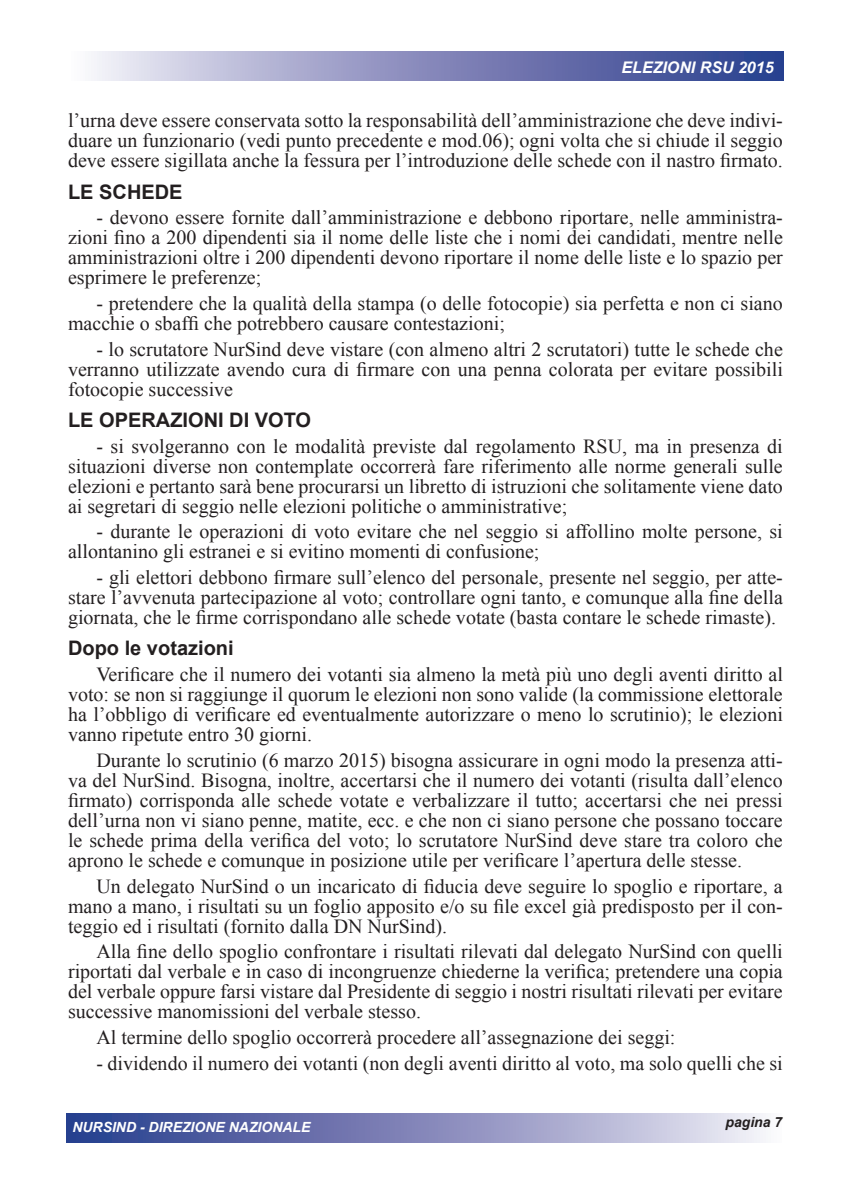
<style>
.page{position:relative;width:851px;height:1191px;background:#fff}
.page>*{position:absolute;margin:0;border:0;box-sizing:border-box;transform-origin:0 0}
.t1{font:20px/20px "Times New Roman";color:#231f20;text-align:justify}
.t2{font:700 20px "Arial";color:#231f20}
.t3{font:italic 700 16px "Arial";color:#fff}
.t4{font:italic 700 14px "Arial";color:#fff}
.t5{font:italic 700 14px "Arial";color:#231f20}
</style>
<div class="page">
<svg style="left:67px;top:1113px;width:696px;height:29px;background:#858cbc"></svg>
<svg style="left:94px;top:51px;width:688px;height:29px;background:#878dbd"></svg>
<p class="t3" style="left:621px;top:57px;width:154px">ELEZIONI RSU 2015</p>
<p class="t1" style="left:68px;top:110px;width:716px">l’urna deve essere conservata sotto la responsabilità dell’amministrazione che deve indivi&shy;duare un funzionario (vedi punto precedente e mod.06); ogni volta che si chiude il seggio deve essere sigillata anche la fessura per l’introduzione delle schede con il nastro firmato.</p>
<p class="t2" style="left:68px;top:178px;width:116px">LE SCHEDE</p>
<p class="t1" style="left:68px;top:207px;width:716px;text-indent:28px">- devono essere fornite dall’amministrazione e debbono riportare, nelle amministra&shy;zioni fino a 200 dipendenti sia il nome delle liste che i nomi dei candidati, mentre nelle amministrazioni oltre i 200 dipendenti devono riportare il nome delle liste e lo spazio per esprimere le preferenze;</p>
<p class="t1" style="left:68px;top:293px;width:716px;text-indent:28px">- pretendere che la qualità della stampa (o delle fotocopie) sia perfetta e non ci siano macchie o sbaffi che potrebbero causare contestazioni;</p>
<p class="t1" style="left:68px;top:339px;width:716px;text-indent:28px">- lo scrutatore NurSind deve vistare (con almeno altri 2 scrutatori) tutte le schede che verranno utilizzate avendo cura di firmare con una penna colorata per evitare possibili fotocopie successive</p>
<p class="t2" style="left:68px;top:407px;width:244px">LE OPERAZIONI DI VOTO</p>
<p class="t1" style="left:68px;top:436px;width:716px;text-indent:28px">- si svolgeranno con le modalità previste dal regolamento RSU, ma in presenza di situazioni diverse non contemplate occorrerà fare riferimento alle norme generali sulle elezioni e pertanto sarà bene procurarsi un libretto di istruzioni che solitamente viene dato ai segretari di seggio nelle elezioni politiche o amministrative;</p>
<p class="t1" style="left:68px;top:521px;width:716px;text-indent:28px">- durante le operazioni di voto evitare che nel seggio si affollino molte persone, si allontanino gli estranei e si evitino momenti di confusione;</p>
<p class="t1" style="left:68px;top:567px;width:716px;text-indent:28px">- gli elettori debbono firmare sull’elenco del personale, presente nel seggio, per atte&shy;stare l’avvenuta partecipazione al voto; controllare ogni tanto, e comunque alla fine della giornata, che le firme corrispondano alle schede votate (basta contare le schede rimaste).</p>
<p class="t2" style="left:68px;top:635px;width:167px">Dopo le votazioni</p>
<p class="t1" style="left:68px;top:664px;width:716px;text-indent:28px">Verificare che il numero dei votanti sia almeno la metà più uno degli aventi diritto al voto: se non si raggiunge il quorum le elezioni non sono valide (la commissione elettorale ha l’obbligo di verificare ed eventualmente autorizzare o meno lo scrutinio); le elezioni vanno ripetute entro 30 giorni.</p>
<p class="t1" style="left:68px;top:750px;width:716px;text-indent:28px">Durante lo scrutinio (6 marzo 2015) bisogna assicurare in ogni modo la presenza atti&shy;va del NurSind. Bisogna, inoltre, accertarsi che il numero dei votanti (risulta dall’elenco firmato) corrisponda alle schede votate e verbalizzare il tutto; accertarsi che nei pressi dell’urna non vi siano penne, matite, ecc. e che non ci siano persone che possano toccare le schede prima della verifica del voto; lo scrutatore NurSind deve stare tra coloro che aprono le schede e comunque in posizione utile per verificare l’apertura delle stesse.</p>
<p class="t1" style="left:68px;top:875px;width:716px;text-indent:28px">Un delegato NurSind o un incaricato di fiducia deve seguire lo spoglio e riportare, a mano a mano, i risultati su un foglio apposito e/o su file excel già predisposto per il con&shy;teggio ed i risultati (fornito dalla DN NurSind).</p>
<p class="t1" style="left:68px;top:941px;width:716px;text-indent:28px">Alla fine dello spoglio confrontare i risultati rilevati dal delegato NurSind con quelli riportati dal verbale e in caso di incongruenze chiederne la verifica; pretendere una copia del verbale oppure farsi vistare dal Presidente di seggio i nostri risultati rilevati per evitare successive manomissioni del verbale stesso.</p>
<p class="t1" style="left:96px;top:1027px;width:580px">Al termine dello spoglio occorrerà procedere all’assegnazione dei seggi:</p>
<p class="t1" style="left:96px;top:1052px;width:687px">- dividendo il numero dei votanti (non degli aventi diritto al voto, ma solo quelli che si</p>
<p class="t4" style="left:72px;top:1118px;width:239px">NURSIND - DIREZIONE NAZIONALE</p>
<p class="t5" style="left:725px;top:1113px;width:58px">pagina 7</p>
</div>
